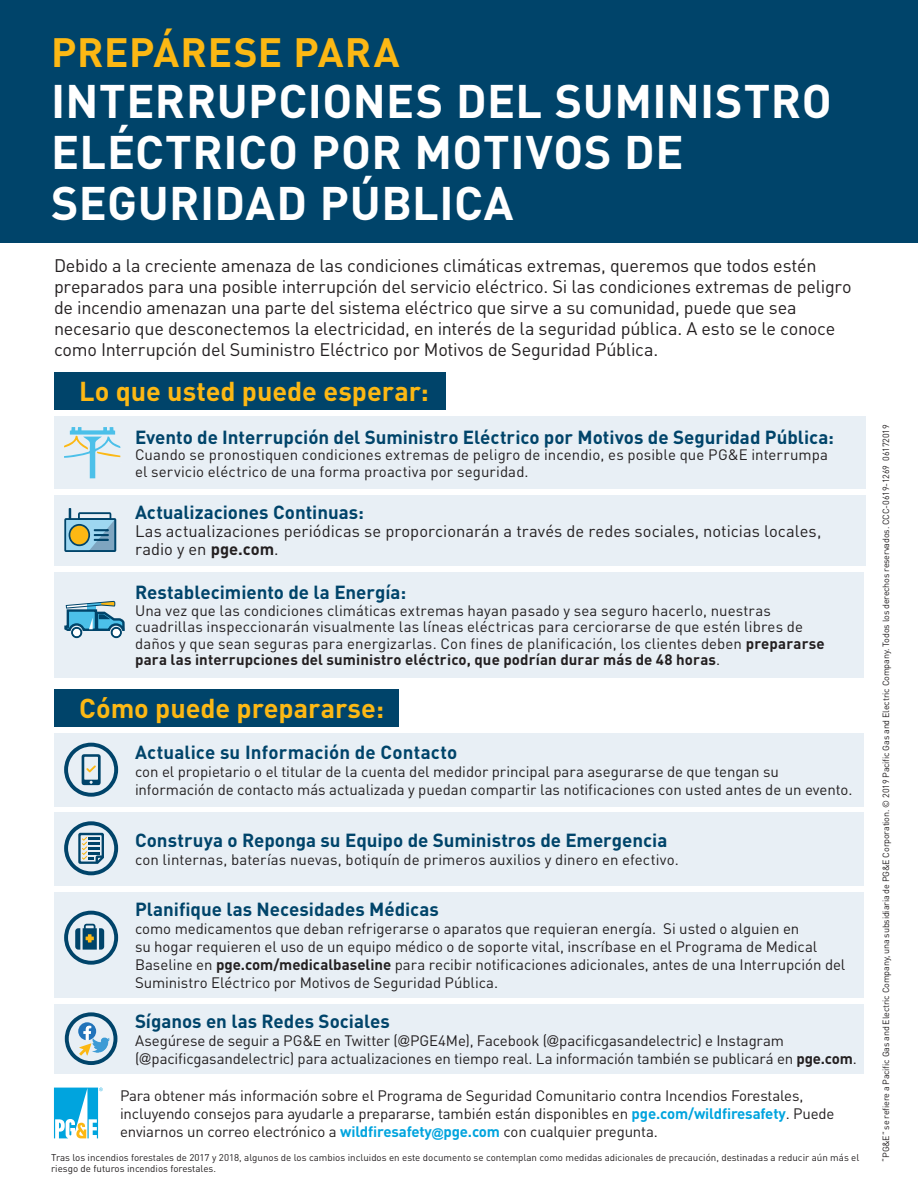
<style>
.page{position:relative;width:918px;height:1188px;background:#fff}
.page>*{position:absolute;margin:0;border:0;box-sizing:border-box;transform-origin:0 0}
.t1{font:700 46.5px/51px "DINOT";letter-spacing:.01em;color:#fff}
.t2{font:700 40.5px "DINOT";letter-spacing:.015em;color:#fcb814}
.t3{font:700 27px "DINOT";color:#fcb814}
.t4{font:700 18.75px "DINOT";color:#00446a}
.t5{font:18px/21px "DINOT";letter-spacing:-.015em;color:#231f20}
.t6{font:16.5px/18px "DINOT";color:#231f20}
.t7{font:15px/18px "DINOT";letter-spacing:-.005em;color:#231f20}
.t8{font:9.75px/11.2px "DINOT";color:#231f20}
.t9{font:9px "DINOT";letter-spacing:-.02em;color:#231f20}
.s1{font-weight:700}
.s2{font-family:"Arial";font-size:12px}
.s3{font-weight:700;color:#00a4de}
.s4{font-family:"Arial";font-weight:700;font-size:12px;color:#00a4de}
</style>
<div class="page">
<div style="left:54px;top:572px;width:810px;height:106px;background:#e8eff5"></div>
<div style="left:54px;top:416px;width:811px;height:72px;background:#e8eff5"></div>
<div style="left:54px;top:892px;width:810px;height:105px;background:#e8eff5"></div>
<div style="left:54px;top:733px;width:810px;height:73px;background:#e8eff5"></div>
<div style="left:54px;top:1004px;width:810px;height:69px;background:#e8eff5"></div>
<div style="left:54px;top:813px;width:810px;height:73px;background:#e8eff5"></div>
<div style="left:54px;top:689px;width:344px;height:38px;background:#00446a"></div>
<div style="left:54px;top:495px;width:811px;height:71px;background:#e8eff5"></div>
<div style="left:54px;top:372px;width:392px;height:38px;background:#00446a"></div>
<div style="left:0;top:0;width:918px;height:243px;background:#00446a"></div>
<svg style="left:64px;top:508px;width:52px;height:44px"></svg>
<svg style="left:64px;top:601px;width:61px;height:37px"></svg>
<svg style="left:64px;top:427px;width:57px;height:51px"></svg>
<svg style="left:64px;top:910px;width:55px;height:55px"></svg>
<svg style="left:64px;top:821px;width:55px;height:55px"></svg>
<svg style="left:64px;top:742px;width:55px;height:55px"></svg>
<svg style="left:64px;top:1012px;width:54px;height:53px"></svg>
<img style="left:87px;top:1036px;width:24px;height:24px">
<svg style="left:54px;top:1088px;width:49px;height:50px"></svg>
<p class="t2" style="left:51px;top:20px;width:350px">PREPÁRESE PARA</p>
<p class="t1" style="left:51px;top:72px;width:782px">INTERRUPCIONES DEL SUMINISTRO<br>ELÉCTRICO POR MOTIVOS DE<br>SEGURIDAD PÚBLICA</p>
<p class="t5" style="left:54px;top:254px;width:799px">Debido a la creciente amenaza de las condiciones climáticas extremas, queremos que todos estén preparados para una posible interrupción del servicio eléctrico. Si las condiciones extremas de peligro de incendio amenazan una parte del sistema eléctrico que sirve a su comunidad, puede que sea necesario que desconectemos la electricidad, en interés de la seguridad pública. A esto se le conoce como Interrupción del Suministro Eléctrico por Motivos de Seguridad Pública.</p>
<h1 class="t3" style="left:79px;top:370px;width:351px">Lo que usted puede esperar:</h1>
<p class="t4" style="left:135px;top:422px;width:701px">Evento de Interrupción del Suministro Eléctrico por Motivos de Seguridad Pública:</p>
<p class="t7" style="left:135px;top:445px;width:695px;line-height:16.5px">Cuando se pronostiquen condiciones extremas de peligro de incendio, es posible que PG&amp;E interrumpa el servicio eléctrico de una forma proactiva por seguridad.</p>
<p class="t4" style="left:135px;top:498px;width:230px">Actualizaciones Continuas:</p>
<p class="t6" style="left:135px;top:521px;width:688px">Las actualizaciones periódicas se proporcionarán a través de redes sociales, noticias locales, radio y en <span class="s1">pge.com</span>.</p>
<p class="t4" style="left:135px;top:578px;width:273px">Restablecimiento de la Energía:</p>
<p class="t7" style="left:135px;top:601px;width:691px;line-height:16.5px">Una vez que las condiciones climáticas extremas hayan pasado y sea seguro hacerlo, nuestras cuadrillas inspeccionarán visualmente las líneas eléctricas para cerciorarse de que estén libres de daños y que sean seguras para energizarlas. Con fines de planificación, los clientes deben <span class="s1">prepararse para las interrupciones del suministro eléctrico, que podrían durar más de 48 horas</span>.</p>
<h1 class="t3" style="left:79px;top:687px;width:306px">Cómo puede prepararse:</h1>
<p class="t4" style="left:135px;top:737px;width:324px">Actualice su Información de Contacto</p>
<p class="t7" style="left:135px;top:761px;width:719px">con el propietario o el titular de la cuenta del medidor principal para asegurarse de que tengan su información de contacto más actualizada y puedan compartir las notificaciones con usted antes de un evento.</p>
<p class="t4" style="left:135px;top:826px;width:534px">Construya o Reponga su Equipo de Suministros de Emergencia</p>
<p class="t7" style="left:135px;top:850px;width:545px">con linternas, baterías nuevas, botiquín de primeros auxilios y dinero en efectivo.</p>
<p class="t4" style="left:135px;top:895px;width:306px">Planifique las Necesidades Médicas</p>
<p class="t7" style="left:135px;top:919px;width:712px">como medicamentos que deban refrigerarse o aparatos que requieran energía. Si usted o alguien en<br>su hogar requieren el uso de un equipo médico o de soporte vital, inscríbase en el Programa de Medical Baseline en <span class="s1">pge.com/medicalbaseline</span> para recibir notificaciones adicionales, antes de una Interrupción del Suministro Eléctrico por Motivos de Seguridad Pública.</p>
<p class="t4" style="left:135px;top:1006px;width:257px">Síganos en las Redes Sociales</p>
<p class="t7" style="left:135px;top:1030px;width:723px">Asegúrese de seguir a PG&amp;E en Twitter (<span class="s2">@</span>PGE4Me), Facebook (<span class="s2">@</span>pacificgasandelectric) e Instagram (<span class="s2">@</span>pacificgasandelectric) para actualizaciones en tiempo real. La información también se publicará en <span class="s1">pge.com</span>.</p>
<p class="t7" style="left:120px;top:1086px;width:716px">Para obtener más información sobre el Programa de Seguridad Comunitario contra Incendios Forestales, incluyendo consejos para ayudarle a prepararse, también están disponibles en <span class="s3">pge.com/wildfiresafety</span>. Puede enviarnos un correo electrónico a <span class="s3">wildfiresafety</span><span class="s4">@</span><span class="s3">pge.com</span> con cualquier pregunta.</p>
<p class="t8" style="left:51px;top:1151px;width:810px">Tras los incendios forestales de 2017 y 2018, algunos de los cambios incluidos en este documento se contemplan como medidas adicionales de precaución, destinadas a reducir aún más el riesgo de futuros incendios forestales.</p>
<p class="t9" style="left:879px;top:1162px;width:739px;rotate:-90deg">“PG&amp;E” se refiere a Pacific Gas and Electric Company, una subsidiaria de PG&amp;E Corporation. © 2019 Pacific Gas and Electric Company. Todos los derechos reservados. CCC-0619-1269 06172019</p>
</div>
